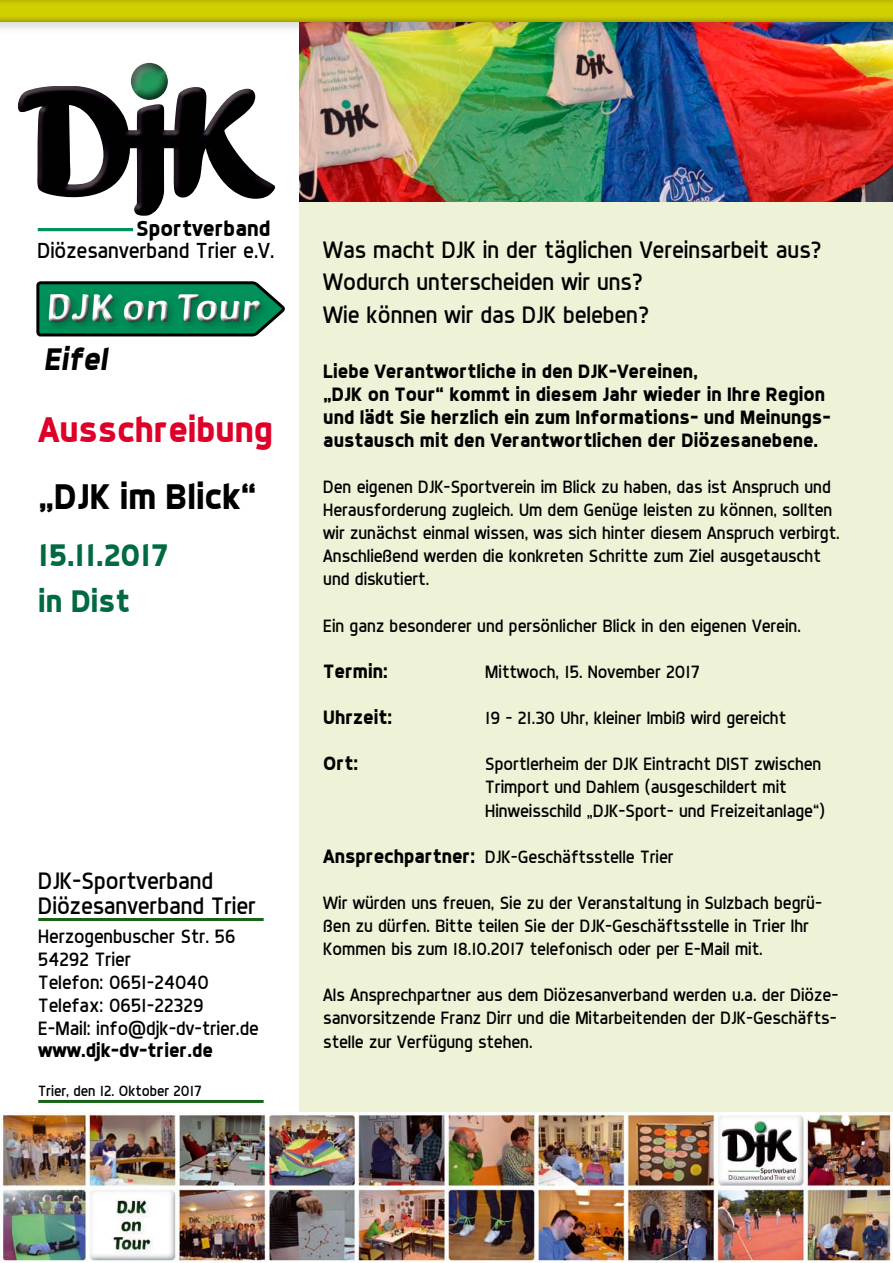
<style>
.page{position:relative;width:893px;height:1263px;background:#fff}
.page>*{position:absolute;margin:0;border:0;box-sizing:border-box;transform-origin:0 0}
.t1{font:38.55px "Poetsen One";color:#fff}
.t2{font:700 36px "Dyno";color:#df002a}
.t3{font:700 36px "Dyno";color:#000}
.t4{font:700 31.5px/46.3px "Dyno";color:#006a40}
.t5{font:italic 700 31.5px "Dyno";color:#000}
.t6{font:24px/32.5px "Dyno";color:#000}
.t7{font:22.05px "Dyno";color:#000}
.t8{font:700 22.05px "Dyno";color:#000}
.t9{font:700 19.5px/23.1px "Dyno";color:#000}
.t10{font:19.5px/22.8px "Dyno";color:#000}
.t11{font:18px/23.1px "Dyno";color:#000}
.t12{font:15px "Dyno";color:#000}
.s1{font-weight:700;font-size:19.5px}
</style>
<div class="page">
<div style="left:299px;top:20px;width:594px;height:1243px;background:#eef2d6"></div>
<img style="left:299px;top:42px;width:594px;height:159px">
<div style="left:0;top:0;width:893px;height:42px;background:#000;opacity:.14"></div>
<div style="left:0;top:0;width:893px;height:24px;background:#000;opacity:.75"></div>
<img style="left:0;top:1112px;width:893px;height:151px">
<hr style="left:38px;top:918px;width:226px;height:3px;background:#176317">
<hr style="left:38px;top:1100px;width:226px;height:3px;background:#176317">
<hr style="left:38px;top:228px;width:95px;height:3px;background:#009059">
<img style="left:18px;top:86px;width:257px;height:130px">
<div style="left:129px;top:63px;width:39px;height:39px;background:#000;opacity:.75"></div>
<svg style="left:36px;top:281px;width:220px;height:55px"></svg>
<div style="left:43px;top:289px;width:288px;height:84px;background:#000;opacity:.24"></div>
<div style="left:39px;top:282px;width:268px;height:66px;background:#000;opacity:.75"></div>
<p class="t8" style="left:136px;top:214px;width:136px">Sportverband</p>
<p class="t7" style="left:37px;top:237px;width:238px">Diözesanverband Trier e.V.</p>
<h1 class="t1" style="left:47px;top:283px;width:215px">DJK on Tour</h1>
<h3 class="t5" style="left:44px;top:340px;width:65px">Eifel</h3>
<h2 class="t2" style="left:38px;top:407px;width:236px">Ausschreibung</h2>
<h2 class="t3" style="left:38px;top:474px;width:220px">„DJK im Blick“</h2>
<h3 class="t4" style="left:38px;top:531px;width:132px">15.11.2017 in Dist</h3>
<h3 class="t6" style="left:38px;top:868px;width:219px;line-height:25px">DJK-Sportverband<br>Diözesanverband Trier</h3>
<p class="t10" style="left:38px;top:925px;width:222px">Herzogenbuscher Str. 56<br>54292 Trier<br>Telefon: 0651-24040<br>Telefax: 0651-22329<br>E-Mail: info@djk-dv-trier.de</p>
<p class="t9" style="left:38px;top:1039px;width:176px">www.djk-dv-trier.de</p>
<p class="t12" style="left:38px;top:1082px;width:165px">Trier, den 12. Oktober 2017</p>
<h3 class="t6" style="left:323px;top:233px;width:500px">Was macht DJK in der täglichen Vereinsarbeit aus?<br>Wodurch unterscheiden wir uns?<br>Wie können wir das DJK beleben?</h3>
<p class="t9" style="left:323px;top:359px;width:509px">Liebe Verantwortliche in den DJK-Vereinen,<br>„DJK on Tour“ kommt in diesem Jahr wieder in Ihre Region und lädt Sie herzlich ein zum Informations- und Meinungs&shy;austausch mit den Verantwortlichen der Diözesanebene.</p>
<p class="t11" style="left:323px;top:475px;width:518px">Den eigenen DJK-Sportverein im Blick zu haben, das ist Anspruch und Herausforderung zugleich. Um dem Genüge leisten zu können, sollten wir zunächst einmal wissen, was sich hinter diesem Anspruch verbirgt.<br>Anschließend werden die konkreten Schritte zum Ziel ausgetauscht und diskutiert.</p>
<p class="t11" style="left:323px;top:614px;width:479px">Ein ganz besonderer und persönlicher Blick in den eigenen Verein.</p>
<p class="t9" style="left:323px;top:659px;width:66px">Termin:</p>
<p class="t11" style="left:485px;top:660px;width:216px">Mittwoch, 15. November 2017</p>
<p class="t9" style="left:323px;top:705px;width:70px">Uhrzeit:</p>
<p class="t11" style="left:485px;top:706px;width:302px">19 – 21.30 Uhr, kleiner Imbiß wird gereicht</p>
<p class="t9" style="left:323px;top:751px;width:36px">Ort:</p>
<p class="t11" style="left:485px;top:752px;width:341px">Sportlerheim der DJK Eintracht DIST zwischen<br>Trimport und Dahlem (ausgeschildert mit<br>Hinweisschild „DJK-Sport- und Freizeitanlage“)</p>
<p class="t11" style="left:323px;top:845px;width:352px"><span class="s1">Ansprechpartner:</span> DJK-Geschäftsstelle Trier</p>
<p class="t11" style="left:323px;top:891px;width:500px">Wir würden uns freuen, Sie zu der Veranstaltung in Sulzbach begrü&shy;ßen zu dürfen. Bitte teilen Sie der DJK-Geschäftsstelle in Trier Ihr<br>Kommen bis zum 18.10.2017 telefonisch oder per E-Mail mit.</p>
<p class="t11" style="left:323px;top:983px;width:517px;text-align:justify">Als Ansprechpartner aus dem Diözesanverband werden u.a. der Diöze&shy;sanvorsitzende Franz Dirr und die Mitarbeitenden der DJK-Geschäfts&shy;stelle zur Verfügung stehen.</p>
</div>
